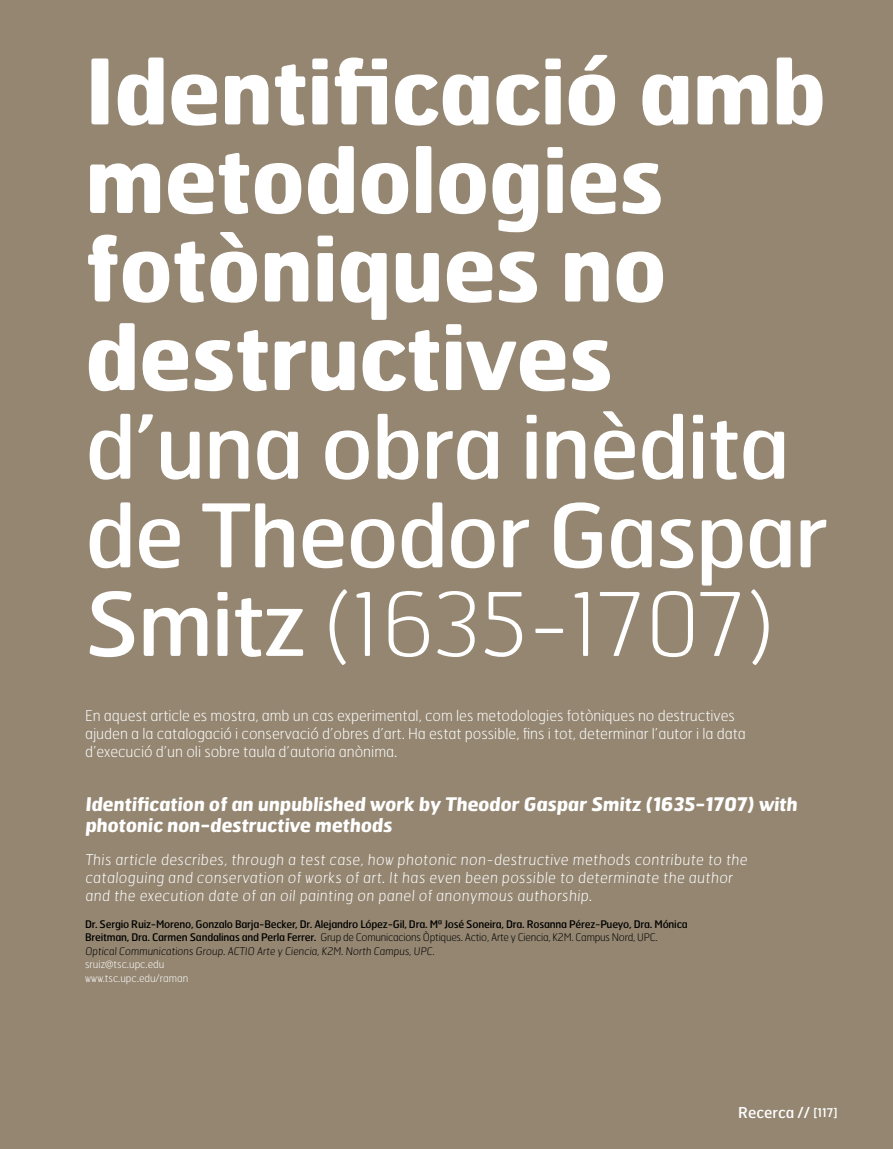
<style>
.page{position:relative;width:893px;height:1149px;background:#fff}
.page>*{position:absolute;margin:0;border:0;box-sizing:border-box;transform-origin:0 0}
.t1{font:700 90px/88.5px "Hermes";letter-spacing:-.01em;color:#fff}
.t2{font:87.3px/88.5px "Hermes";letter-spacing:-.02em;color:#fff}
.t3{font:700 18.75px/21px "Hermes";color:#fff}
.t4{font:100 15px/18px "Hermes";color:#fff}
.t5{font:15px "Hermes";color:#fff}
.t6{font:10.5px/13.5px "Hermes";letter-spacing:-.02em;color:#000}
.t7{font:100 10.5px/13.5px "Hermes";color:#fff}
.s1{font-weight:100}
.s2{font-size:12px}
</style>
<div class="page">
<div style="left:0;top:0;width:893px;height:1148px;background:#948671"></div>
<h1 class="t1" style="left:85px;top:44px;width:743px">Identificació amb metodologies fotòniques no destructives</h1>
<h2 class="t2" style="left:85px;top:400px;width:744px">d’una obra inèdita de Theodor Gaspar<br>Smitz <span class="s1">(1635-1707)</span></h2>
<p class="t4" style="left:85px;top:705px;width:662px">En aquest article es mostra, amb un cas experimental, com les metodologies fotòniques no destructives ajuden a la catalogació i conservació d’obres d’art. Ha estat possible, fins i tot, determinar l’autor i la data d’execució d’un oli sobre taula d’autoria anònima.</p>
<p class="t3" style="left:85px;top:792px;width:716px">Identification of an unpublished work by Theodor Gaspar Smitz (1635-1707) with photonic non-destructive methods</p>
<p class="t4" style="left:85px;top:849px;width:665px">This article describes, through a test case, how photonic non-destructive methods contribute to the cataloguing and conservation of works of art. It has even been possible to determinate the author and the execution date of an oil painting on panel of anonymous authorship.</p>
<p class="t6" style="left:85px;top:916px;width:604px">Dr. Sergio Ruiz-Moreno, Gonzalo Barja-Becker, Dr. Alejandro López-Gil, Dra. Mª José Soneira, Dra. Rosanna Pérez-Pueyo, Dra. Mónica<br>Breitman, Dra. Carmen Sandalinas and Perla Ferrer. <span class="s1">Grup de Comunicacions Òptiques. Actio, Arte y Ciencia, K2M. Campus Nord, UPC.<br>Optical Communications Group. ACTIO Arte y Ciencia, K2M. North Campus, UPC.</span></p>
<p class="t7" style="left:85px;top:957px;width:105px">sruiz@tsc.upc.edu www.tsc.upc.edu/raman</p>
<p class="t5" style="left:738px;top:1102px;width:101px">Recerca // <span class="s2">[117]</span></p>
</div>
